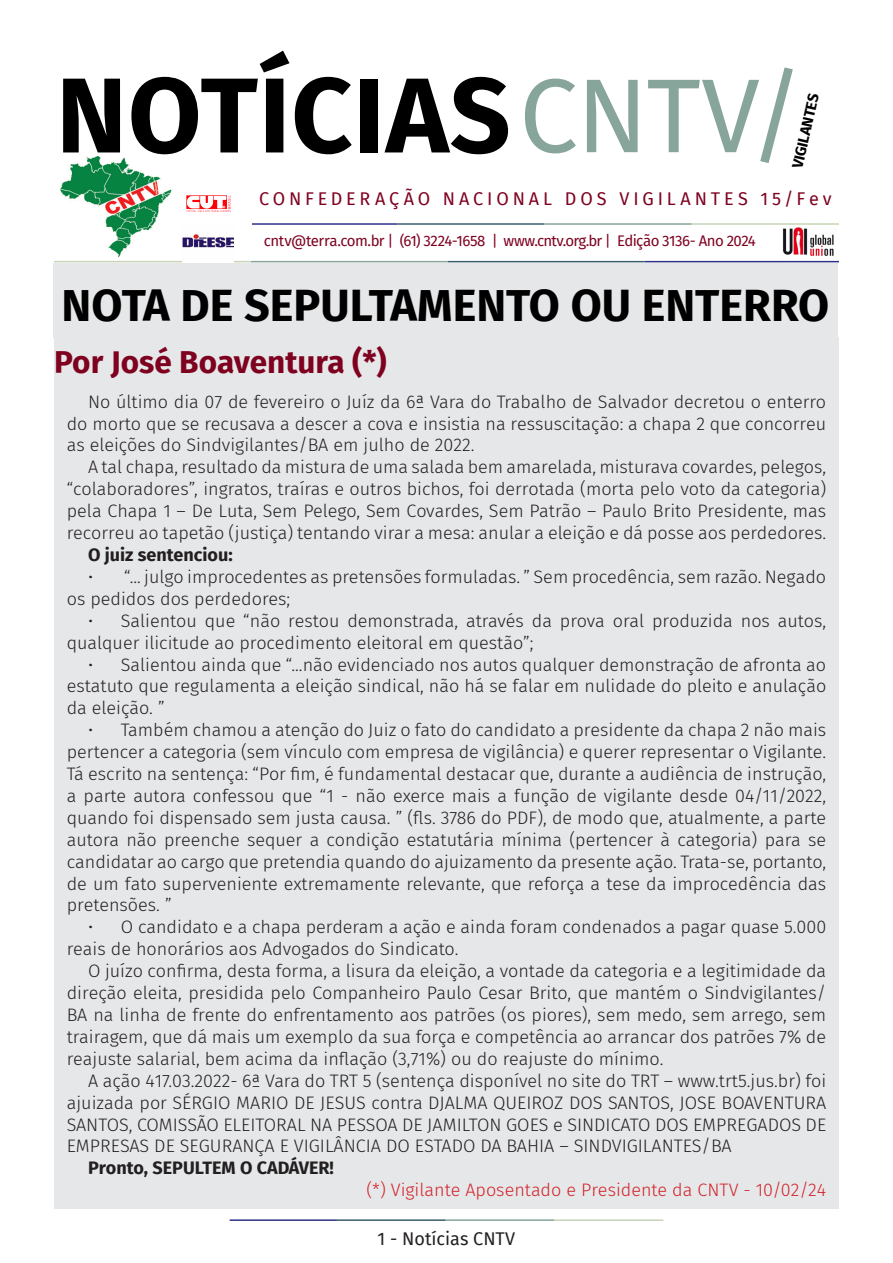
<style>
.page{position:relative;width:893px;height:1263px;background:#fff}
.page>*{position:absolute;margin:0;border:0;box-sizing:border-box;transform-origin:0 0}
.t1{font:700 106.5px "Fira Sans";letter-spacing:.01em;color:#000}
.t2{font:700 45px "Fira Sans";color:#000001}
.t3{font:700 31.5px "Fira Sans";color:#7e0220}
.t4{font:300 18px/21.9px "Fira Sans";color:#231f20;text-align:justify}
.t5{font:300 18px "Fira Sans";color:#d1232a}
.t6{font:700 18px "Fira Sans";color:#231f20}
.t7{font:18px "Fira Sans";letter-spacing:.215em;color:#7e0220}
.t8{font:18px "Fira Sans";color:#231f20}
.t9{font:15px "Fira Sans";letter-spacing:-.04em;color:#7e0220}
.t10{font:700 15px "Fira Sans";color:#000001}
.s1{font-weight:400;font-size:105px;color:#87a59a}
</style>
<div class="page">
<hr style="left:230px;top:1219px;width:107px;height:2px;background:#2f3088">
<hr style="left:337px;top:1219px;width:109px;height:2px;background:#3a5f6d">
<hr style="left:446px;top:1219px;width:109px;height:2px;background:#87a59a">
<hr style="left:555px;top:1219px;width:108px;height:2px;background:#c6d5b7">
<img style="left:782px;top:227px;width:54px;height:34px">
<hr style="left:252px;top:223px;width:145px;height:2px;background:#2f3088">
<hr style="left:397px;top:223px;width:147px;height:2px;background:#3a5f6d">
<hr style="left:544px;top:223px;width:148px;height:2px;background:#87a59a">
<hr style="left:692px;top:223px;width:147px;height:2px;background:#c6d5b7">
<hr style="left:645px;top:261px;width:194px;height:1px;background:#2f3088">
<hr style="left:448px;top:261px;width:197px;height:1px;background:#3a5f6d">
<hr style="left:251px;top:261px;width:197px;height:1px;background:#87a59a">
<hr style="left:54px;top:261px;width:197px;height:1px;background:#c6d5b7">
<img style="left:61px;top:157px;width:110px;height:100px">
<img style="left:186px;top:195px;width:45px;height:17px">
<div style="left:54px;top:338px;width:785px;height:40px;background:#e6e7e9"></div>
<img style="left:183px;top:234px;width:51px;height:28px">
<div style="left:53px;top:263px;width:785px;height:75px;background:#e6e7e9"></div>
<div style="left:54px;top:378px;width:785px;height:831px;background:#e6e7e9"></div>
<p class="t1" style="left:56px;top:26px;width:749px">NOTÍCIAS<span class="s1">CNTV/</span></p>
<p class="t10" style="left:785px;top:165px;width:77px;rotate:-77deg">VIGILANTES</p>
<p class="t7" style="left:259px;top:185px;width:574px">CONFEDERAÇÃO NACIONAL DOS VIGILANTES 15/Fev</p>
<p class="t9" style="left:264px;top:230px;width:493px">cntv@terra.com.br | (61) 3224-1658 | www.cntv.org.br | Edição 3136- Ano 2024</p>
<p class="t2" style="left:62px;top:268px;width:769px">NOTA DE SEPULTAMENTO OU ENTERRO</p>
<p class="t3" style="left:54px;top:335px;width:334px">Por José Boaventura (*)</p>
<p class="t4" style="left:67px;top:390px;width:761px;text-indent:21px">No último dia 07 de fevereiro o Juíz da 6ª Vara do Trabalho de Salvador decretou o enterro do morto que se recusava a descer a cova e insistia na ressuscitação: a chapa 2 que concorreu as eleições do Sindvigilantes/BA em julho de 2022.</p>
<p class="t4" style="left:67px;top:456px;width:761px;text-indent:21px">A tal chapa, resultado da mistura de uma salada bem amarelada, misturava covardes, pelegos, “colaboradores”, ingratos, traíras e outros bichos, foi derrotada (morta pelo voto da categoria) pela Chapa 1 – De Luta, Sem Pelego, Sem Covardes, Sem Patrão – Paulo Brito Presidente, mas recorreu ao tapetão (justiça) tentando virar a mesa: anular a eleição e dá posse aos perdedores.</p>
<p class="t6" style="left:88px;top:539px;width:146px">O juiz sentenciou:</p>
<p class="t4" style="left:67px;top:565px;width:761px;text-indent:21px">• “... julgo improcedentes as pretensões formuladas. ” Sem procedência, sem razão. Negado os pedidos dos perdedores;</p>
<p class="t4" style="left:67px;top:609px;width:761px;text-indent:21px">• Salientou que “não restou demonstrada, através da prova oral produzida nos autos, qualquer ilicitude ao procedimento eleitoral em questão”;</p>
<p class="t4" style="left:67px;top:653px;width:761px;text-indent:21px">• Salientou ainda que “...não evidenciado nos autos qualquer demonstração de afronta ao estatuto que regulamenta a eleição sindical, não há se falar em nulidade do pleito e anulação da eleição. ”</p>
<p class="t4" style="left:67px;top:719px;width:761px;text-indent:21px">• Também chamou a atenção do Juiz o fato do candidato a presidente da chapa 2 não mais pertencer a categoria (sem vínculo com empresa de vigilância) e querer representar o Vigilante.<br>Tá escrito na sentença: “Por fim, é fundamental destacar que, durante a audiência de instrução, a parte autora confessou que “1 - não exerce mais a função de vigilante desde 04/11/2022, quando foi dispensado sem justa causa. ” (fls. 3786 do PDF), de modo que, atualmente, a parte autora não preenche sequer a condição estatutária mínima (pertencer à categoria) para se candidatar ao cargo que pretendia quando do ajuizamento da presente ação. Trata-se, portanto, de um fato superveniente extremamente relevante, que reforça a tese da improcedência das pretensões. ”</p>
<p class="t4" style="left:67px;top:916px;width:761px;text-indent:21px">• O candidato e a chapa perderam a ação e ainda foram condenados a pagar quase 5.000 reais de honorários aos Advogados do Sindicato.</p>
<p class="t4" style="left:67px;top:960px;width:761px;text-indent:21px">O juízo confirma, desta forma, a lisura da eleição, a vontade da categoria e a legitimidade da direção eleita, presidida pelo Companheiro Paulo Cesar Brito, que mantém o Sindvigilantes/ BA na linha de frente do enfrentamento aos patrões (os piores), sem medo, sem arrego, sem trairagem, que dá mais um exemplo da sua força e competência ao arrancar dos patrões 7% de reajuste salarial, bem acima da inflação (3,71%) ou do reajuste do mínimo.</p>
<p class="t4" style="left:67px;top:1069px;width:761px;text-indent:21px">A ação 417.03.2022- 6ª Vara do TRT 5 (sentença disponível no site do TRT – www.trt5.jus.br) foi ajuizada por SÉRGIO MARIO DE JESUS contra DJALMA QUEIROZ DOS SANTOS, JOSE BOAVENTURA SANTOS, COMISSÃO ELEITORAL NA PESSOA DE JAMILTON GOES e SINDICATO DOS EMPREGADOS DE EMPRESAS DE SEGURANÇA E VIGILÂNCIA DO ESTADO DA BAHIA – SINDVIGILANTES/BA</p>
<p class="t6" style="left:88px;top:1153px;width:247px">Pronto, SEPULTEM O CADÁVER!</p>
<p class="t5" style="left:366px;top:1177px;width:461px">(*) Vigilante Aposentado e Presidente da CNTV - 10/02/24</p>
<p class="t8" style="left:378px;top:1225px;width:139px">1 - Notícias CNTV</p>
</div>
